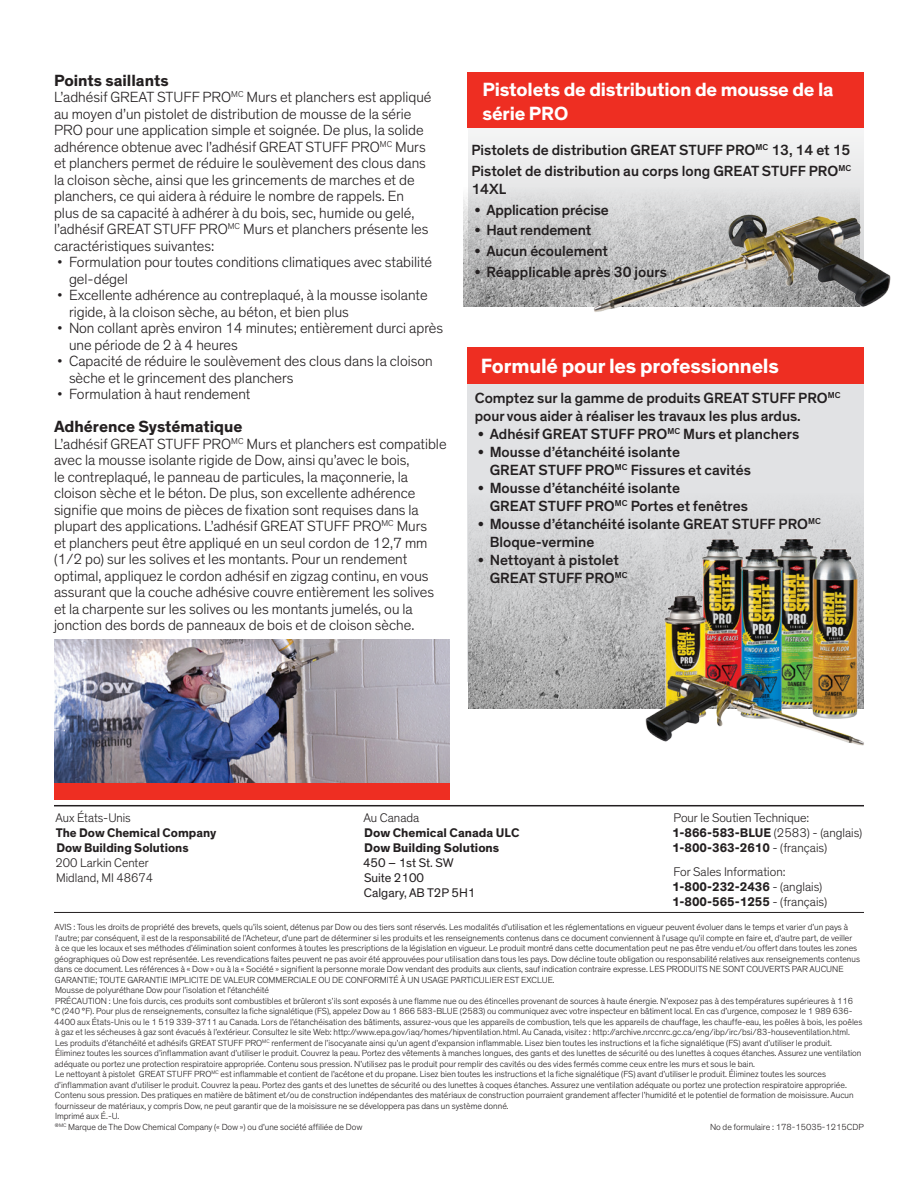
<style>
.page{position:relative;width:918px;height:1188px;background:#fff}
.page>*{position:absolute;margin:0;border:0;box-sizing:border-box;transform-origin:0 0}
.t1{font:700 21px "Dow Corporate";letter-spacing:-.01em;color:#fff}
.t2{font:700 19.5px/23.4px "Dow Corporate";letter-spacing:-.01em;color:#fff}
.Section_Header{font:700 16.5px "Dow Corporate";color:#231f20}
.Body_Text{font:300 15px/16.5px "Dow Corporate";color:#231f20}
.t3{font:500 15px/18px "Dow Corporate";color:#231f20}
.Section_Header-2{font:300 15px/16.5px "Dow Corporate";color:#231f20}
.Body_-_First_Para{font:700 12.75px/15px "Dow Corporate";color:#231f20}
.Body_-_First_Para-2{font:300 12.75px/15px "Dow Corporate";color:#231f20}
.t4{font:12.75px "Dow Corporate";color:#231f20}
.t5{font:300 9px/10.5px "Dow Corporate";color:#231f20}
.s1{font-weight:300}
.s2{font-weight:700}
</style>
<div class="page">
<div style="left:467px;top:384px;width:397px;height:298px;background:#e1e2e4"></div>
<div style="left:467px;top:347px;width:397px;height:37px;background:#ee2e22"></div>
<img style="left:468px;top:506px;width:395px;height:203px">
<img style="left:613px;top:519px;width:251px;height:227px">
<img style="left:54px;top:639px;width:396px;height:144px">
<div style="left:54px;top:783px;width:396px;height:16px;background:#ee2e22"></div>
<hr style="left:54px;top:912px;width:810px;height:1px;background:#231f20">
<hr style="left:54px;top:805px;width:810px;height:1px;background:#231f20">
<div style="left:468px;top:91px;width:396px;height:216px;background:#edeeee"></div>
<img style="left:464px;top:189px;width:396px;height:118px">
<div style="left:467px;top:73px;width:397px;height:55px;background:#ee2e22"></div>
<img style="left:586px;top:208px;width:305px;height:104px">
<p class="Section_Header" style="left:54px;top:70px;width:116px">Points saillants</p>
<p class="Section_Header-2" style="left:54px;top:89px;width:379px">L’adhésif GREAT STUFF PRO<sup>MC</sup> Murs et planchers est appliqué au moyen d’un pistolet de distribution de mousse de la série PRO pour une application simple et soignée. De plus, la solide adhérence obtenue avec l’adhésif GREAT STUFF PRO<sup>MC</sup> Murs et planchers permet de réduire le soulèvement des clous dans la cloison sèche, ainsi que les grincements de marches et de planchers, ce qui aidera à réduire le nombre de rappels. En plus de sa capacité à adhérer à du bois, sec, humide ou gelé, l’adhésif GREAT STUFF PRO<sup>MC</sup> Murs et planchers présente les caractéristiques suivantes:</p>
<p class="Body_Text" style="left:69px;top:254px;width:365px;text-indent:-12px">• Formulation pour toutes conditions climatiques avec stabilité gel-dégel</p>
<p class="Body_Text" style="left:69px;top:287px;width:360px;text-indent:-12px">• Excellente adhérence au contreplaqué, à la mousse isolante rigide, à la cloison sèche, au béton, et bien plus</p>
<p class="Body_Text" style="left:69px;top:320px;width:376px;text-indent:-12px">• Non collant après environ 14 minutes; entièrement durci après une période de 2 à 4 heures</p>
<p class="Body_Text" style="left:69px;top:353px;width:365px;text-indent:-12px">• Capacité de réduire le soulèvement des clous dans la cloison sèche et le grincement des planchers</p>
<p class="Body_Text" style="left:57px;top:386px;width:195px">• Formulation à haut rendement</p>
<p class="Section_Header" style="left:54px;top:416px;width:190px">Adhérence Systématique</p>
<p class="Body_Text" style="left:54px;top:436px;width:394px">L’adhésif GREAT STUFF PRO<sup>MC</sup> Murs et planchers est compatible avec la mousse isolante rigide de Dow, ainsi qu’avec le bois,<br>le contreplaqué, le panneau de particules, la maçonnerie, la cloison sèche et le béton. De plus, son excellente adhérence signifie que moins de pièces de fixation sont requises dans la plupart des applications. L’adhésif GREAT STUFF PRO<sup>MC</sup> Murs<br>et planchers peut être appliqué en un seul cordon de 12,7 mm (1/2 po) sur les solives et les montants. Pour un rendement optimal, appliquez le cordon adhésif en zigzag continu, en vous assurant que la couche adhésive couvre entièrement les solives et la charpente sur les solives ou les montants jumelés, ou la jonction des bords de panneaux de bois et de cloison sèche.</p>
<p class="t2" style="left:483px;top:79px;width:353px">Pistolets de distribution de mousse de la série PRO</p>
<p class="t3" style="left:471px;top:141px;width:381px">Pistolets de distribution GREAT STUFF PRO<sup>MC</sup> 13, 14 et 15</p>
<p class="t3" style="left:471px;top:162px;width:381px">Pistolet de distribution au corps long GREAT STUFF PRO<sup>MC<br></sup>14XL</p>
<p class="t3" style="left:474px;top:201px;width:136px">• Application précise</p>
<p class="t3" style="left:474px;top:221px;width:118px">• Haut rendement</p>
<p class="t3" style="left:474px;top:242px;width:135px">• Aucun écoulement</p>
<p class="t3" style="left:474px;top:263px;width:194px">• Réapplicable après 30 jours</p>
<p class="t1" style="left:481px;top:353px;width:300px">Formulé pour les professionnels</p>
<p class="t3" style="left:475px;top:389px;width:367px">Comptez sur la gamme de produits GREAT STUFF PRO<sup>MC </sup>pour vous aider à réaliser les travaux les plus ardus.</p>
<p class="t3" style="left:478px;top:425px;width:323px">• Adhésif GREAT STUFF PRO<sup>MC</sup> Murs et planchers</p>
<p class="t3" style="left:490px;top:443px;width:263px;text-indent:-12px">• Mousse d’étanchéité isolante<br>GREAT STUFF PRO<sup>MC</sup> Fissures et cavités</p>
<p class="t3" style="left:490px;top:479px;width:260px;text-indent:-12px">• Mousse d’étanchéité isolante<br>GREAT STUFF PRO<sup>MC</sup> Portes et fenêtres</p>
<p class="t3" style="left:490px;top:515px;width:333px;text-indent:-12px">• Mousse d’étanchéité isolante GREAT STUFF PRO<sup>MC<br></sup>Bloque-vermine</p>
<p class="t3" style="left:490px;top:551px;width:139px;text-indent:-12px">• Nettoyant à pistolet<br>GREAT STUFF PRO<sup>MC</sup></p>
<p class="Body_-_First_Para" style="left:55px;top:811px;width:162px"><span class="s1">Aux États-Unis<br></span>The Dow Chemical Company<br>Dow Building Solutions</p>
<p class="Body_-_First_Para-2" style="left:56px;top:856px;width:99px">200 Larkin Center<br>Midland, MI 48674</p>
<p class="Body_-_First_Para" style="left:363px;top:811px;width:158px"><span class="s1">Au Canada<br></span>Dow Chemical Canada ULC</p>
<p class="Body_-_First_Para" style="left:364px;top:841px;width:136px">Dow Building Solutions</p>
<p class="t4" style="left:363px;top:856px;width:92px">450 – 1st St. SW</p>
<p class="t4" style="left:364px;top:871px;width:61px">Suite 2100</p>
<p class="t4" style="left:364px;top:886px;width:113px">Calgary, AB T2P 5H1</p>
<p class="Body_-_First_Para-2" style="left:673px;top:811px;width:137px">Pour le Soutien Technique:</p>
<p class="Body_-_First_Para-2" style="left:672px;top:826px;width:192px"><span class="s2">1-866-583-BLUE</span> (2583) - (anglais)</p>
<p class="Body_-_First_Para" style="left:672px;top:841px;width:157px">1-800-363-2610 <span class="s1">- (français)</span></p>
<p class="Body_-_First_Para-2" style="left:673px;top:865px;width:114px">For Sales Information:</p>
<p class="Body_-_First_Para" style="left:672px;top:880px;width:152px">1-800-232-2436 <span class="s1">- (anglais)</span></p>
<p class="Body_-_First_Para" style="left:672px;top:895px;width:157px">1-800-565-1255 <span class="s1">- (français)</span></p>
<p class="t5" style="left:54px;top:922px;width:807px">AVIS : Tous les droits de propriété des brevets, quels qu’ils soient, détenus par Dow ou des tiers sont réservés. Les modalités d’utilisation et les réglementations en vigueur peuvent évoluer dans le temps et varier d’un pays à l’autre; par conséquent, il est de la responsabilité de l’Acheteur, d’une part de déterminer si les produits et les renseignements contenus dans ce document conviennent à l’usage qu’il compte en faire et, d’autre part, de veiller<br>à ce que les locaux et ses méthodes d’élimination soient conformes à toutes les prescriptions de la législation en vigueur. Le produit montré dans cette documentation peut ne pas être vendu et/ou offert dans toutes les zones géographiques où Dow est représentée. Les revendications faites peuvent ne pas avoir été approuvées pour utilisation dans tous les pays. Dow décline toute obligation ou responsabilité relatives aux renseignements contenus dans ce document. Les références à « Dow » ou à la « Société » signifient la personne morale Dow vendant des produits aux clients, sauf indication contraire expresse. LES PRODUITS NE SONT COUVERTS PAR AUCUNE GARANTIE; TOUTE GARANTIE IMPLICITE DE VALEUR COMMERCIALE OU DE CONFORMITÉ À UN USAGE PARTICULIER EST EXCLUE.</p>
<p class="t5" style="left:55px;top:985px;width:216px">Mousse de polyuréthane Dow pour l’isolation et l’étanchéité</p>
<p class="t5" style="left:55px;top:996px;width:800px">PRÉCAUTION : Une fois durcis, ces produits sont combustibles et brûleront s’ils sont exposés à une flamme nue ou des étincelles provenant de sources à haute énergie. N’exposez pas à des températures supérieures à 116</p>
<p class="t5" style="left:51px;top:1006px;width:803px">°C (240 °F). Pour plus de renseignements, consultez la fiche signalétique (FS), appelez Dow au 1 866 583-BLUE (2583) ou communiquez avec votre inspecteur en bâtiment local. En cas d’urgence, composez le 1 989 636-</p>
<p class="t5" style="left:54px;top:1017px;width:810px">4400 aux États-Unis ou le 1 519 339-3711 au Canada. Lors de l’étanchéisation des bâtiments, assurez-vous que les appareils de combustion, tels que les appareils de chauffage, les chauffe-eau, les poêles à bois, les poêles</p>
<p class="t5" style="left:55px;top:1027px;width:796px">à gaz et les sécheuses à gaz sont évacués à l’extérieur. Consultez le site Web: http://www.epa.gov/iaq/homes/hipventilation.html. Au Canada, visitez : http://archive.nrccnrc.gc.ca/eng/ibp/irc/bsi/83-houseventilation.html.</p>
<p class="t5" style="left:55px;top:1038px;width:808px">Les produits d’étanchéité et adhésifs GREAT STUFF PRO<sup>MC</sup> renferment de l’isocyanate ainsi qu’un agent d’expansion inflammable. Lisez bien toutes les instructions et la fiche signalétique (FS) avant d’utiliser le produit.<br>Éliminez toutes les sources d’inflammation avant d’utiliser le produit. Couvrez la peau. Portez des vêtements à manches longues, des gants et des lunettes de sécurité ou des lunettes à coques étanches. Assurez une ventilation adéquate ou portez une protection respiratoire appropriée. Contenu sous pression. N’utilisez pas le produit pour remplir des cavités ou des vides fermés comme ceux entre les murs et sous le bain.</p>
<p class="t5" style="left:55px;top:1069px;width:801px">Le nettoyant à pistolet GREAT STUFF PRO<sup>MC</sup> est inflammable et contient de l’acétone et du propane. Lisez bien toutes les instructions et la fiche signalétique (FS) avant d’utiliser le produit. Éliminez toutes les sources d’inflammation avant d’utiliser le produit. Couvrez la peau. Portez des gants et des lunettes de sécurité ou des lunettes à coques étanches. Assurez une ventilation adéquate ou portez une protection respiratoire appropriée.<br>Contenu sous pression. Des pratiques en matière de bâtiment et/ou de construction indépendantes des matériaux de construction pourraient grandement affecter l’humidité et le potentiel de formation de moisissure. Aucun fournisseur de matériaux, y compris Dow, ne peut garantir que de la moisissure ne se développera pas dans un système donné.</p>
<p class="t5" style="left:55px;top:1111px;width:66px">Imprimé aux É.-U.</p>
<p class="t5" style="left:55px;top:1122px;width:309px"><sup>®MC</sup> Marque de The Dow Chemical Company (« Dow ») ou d’une société affiliée de Dow</p>
<p class="t5" style="left:710px;top:1122px;width:155px">No de formulaire : 178-15035-1215CDP</p>
</div>
